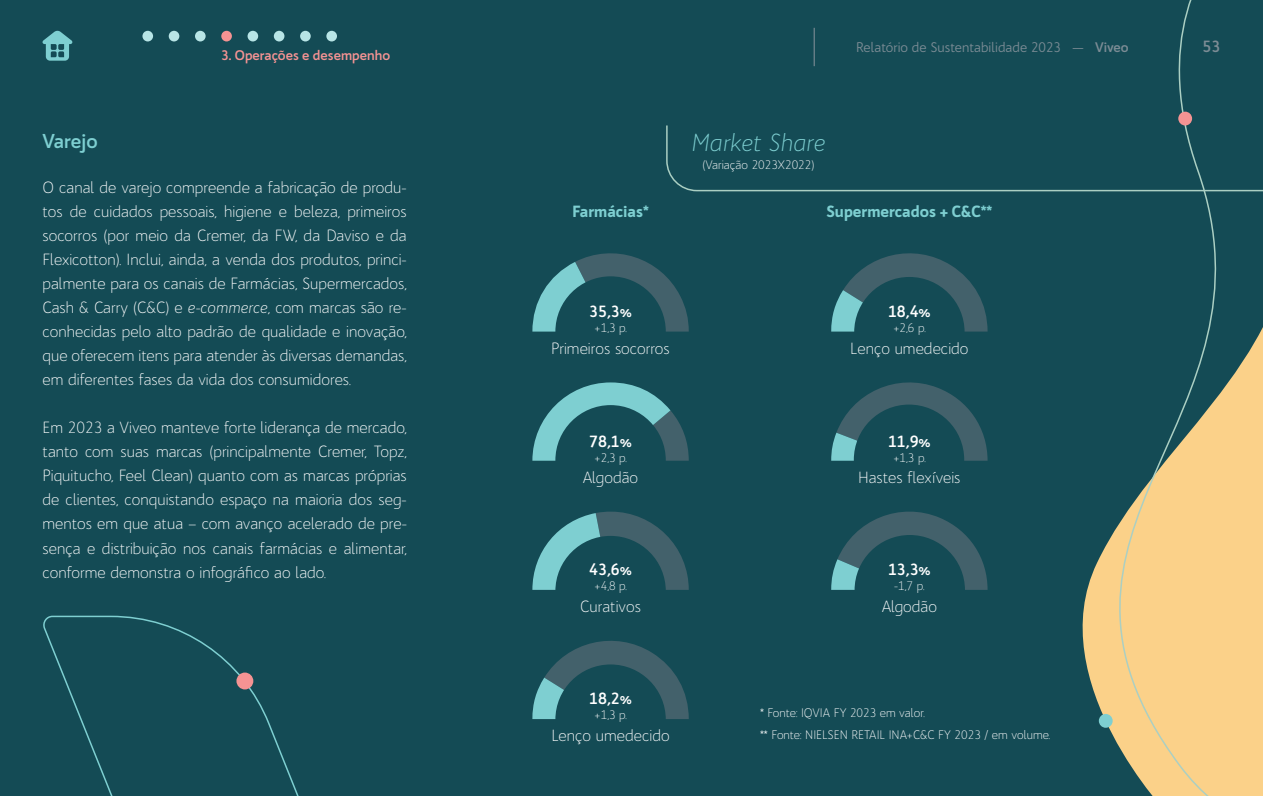
<style>
.page{position:relative;width:1263px;height:796px;background:#fff}
.page>*{position:absolute;margin:0;border:0;box-sizing:border-box;transform-origin:0 0}
.t1{font:italic 300 24px "Bw Quinta Pro";color:#7ecfd1}
.t2{font:700 19.5px "Bw Quinta Pro";color:#7ecfd1}
.t3{font:300 15.75px/24px "Bw Quinta Pro";color:#fff;text-align:justify}
.t4{font:700 15.75px "Bw Quinta Pro";color:#fff}
.t5{font:900 15.75px "Bw Quinta Pro";color:#7ecfd1}
.t6{font:700 15.75px "Bw Quinta Pro";color:#7c8c95}
.t7{font:13.5px "Bw Quinta Pro";color:#7c8c95}
.t8{font:700 13.5px "Bw Quinta Pro";color:#f59393}
.t9{font:300 12px/22px "Bw Quinta Pro";color:#fff}
.s1{font-style:italic}
.s2{font-weight:700}
</style>
<div class="page">
<div style="left:0;top:0;width:1263px;height:795px;background:#144b55"></div>
<svg style="left:831px;top:253px;width:156px;height:78px"></svg>
<div style="left:854px;top:277px;width:110px;height:110px;background:#144b55;border-radius:50%"></div>
<svg style="left:831px;top:382px;width:156px;height:78px"></svg>
<div style="left:854px;top:404px;width:110px;height:111px;background:#144b55;border-radius:50%"></div>
<svg style="left:831px;top:511px;width:156px;height:78px"></svg>
<div style="left:854px;top:534px;width:111px;height:111px;background:#144b55;border-radius:50%"></div>
<svg style="left:532px;top:253px;width:157px;height:78px"></svg>
<div style="left:555px;top:276px;width:111px;height:110px;background:#144b55;border-radius:50%"></div>
<svg style="left:532px;top:382px;width:157px;height:78px"></svg>
<div style="left:555px;top:405px;width:111px;height:110px;background:#144b55;border-radius:50%"></div>
<svg style="left:532px;top:511px;width:157px;height:78px"></svg>
<div style="left:555px;top:535px;width:111px;height:111px;background:#144b55;border-radius:50%"></div>
<svg style="left:532px;top:641px;width:157px;height:77px"></svg>
<div style="left:555px;top:664px;width:111px;height:110px;background:#144b55;border-radius:50%"></div>
<svg style="left:666px;top:125px;width:336px;height:67px"></svg>
<svg style="left:1002px;top:0;width:261px;height:795px"></svg>
<div style="left:1178px;top:112px;width:14px;height:13px;background:#f59393;border-radius:50%"></div>
<svg style="left:43px;top:615px;width:255px;height:180px"></svg>
<div style="left:236px;top:672px;width:17px;height:17px;background:#f59393;border-radius:50%"></div>
<hr style="left:814px;top:28px;width:1px;height:38px;background:#7c8c95">
<svg style="left:42px;top:31px;width:31px;height:30px"></svg>
<div style="left:142px;top:31px;width:11px;height:10px;background:#b8e5e6;border-radius:50%"></div>
<div style="left:169px;top:31px;width:10px;height:10px;background:#b8e5e6;border-radius:50%"></div>
<div style="left:195px;top:31px;width:11px;height:10px;background:#b8e5e6;border-radius:50%"></div>
<div style="left:221px;top:31px;width:11px;height:10px;background:#f59393;border-radius:50%"></div>
<div style="left:248px;top:31px;width:10px;height:10px;background:#b8e5e6;border-radius:50%"></div>
<div style="left:274px;top:31px;width:10px;height:10px;background:#b8e5e6;border-radius:50%"></div>
<div style="left:300px;top:31px;width:11px;height:10px;background:#b8e5e6;border-radius:50%"></div>
<div style="left:326px;top:31px;width:11px;height:10px;background:#b8e5e6;border-radius:50%"></div>
<p class="t8" style="left:221px;top:47px;width:170px">3. Operações e desempenho</p>
<p class="t2" style="left:43px;top:128px;width:57px">Varejo</p>
<p class="t3" style="left:43px;top:175px;width:366px">O canal de varejo compreende a fabricação de produ&shy;tos de cuidados pessoais, higiene e beleza, primeiros socorros (por meio da Cremer, da FW, da Daviso e da Flexicotton). Inclui, ainda, a venda dos produtos, princi&shy;palmente para os canais de Farmácias, Supermercados, Cash &amp; Carry (C&amp;C) e <span class="s1">e-commerce</span>, com marcas são re&shy;conhecidas pelo alto padrão de qualidade e inovação, que oferecem itens para atender às diversas demandas, em diferentes fases da vida dos consumidores.</p>
<p class="t3" style="left:43px;top:415px;width:366px">Em 2023 a Viveo manteve forte liderança de mercado, tanto com suas marcas (principalmente Cremer, Topz, Piquitucho, Feel Clean) quanto com as marcas próprias de clientes, conquistando espaço na maioria dos seg&shy;mentos em que atua – com avanço acelerado de pre&shy;sença e distribuição nos canais farmácias e alimentar, conforme demonstra o infográfico ao lado.</p>
<p class="t5" style="left:572px;top:201px;width:78px">Farmácias*</p>
<h1 class="t1" style="left:691px;top:128px;width:136px">Market Share</h1>
<p class="t9" style="left:703px;top:154px;width:113px">(Variação 2023X2022)</p>
<p class="t7" style="left:856px;top:39px;width:274px">Relatório de Sustentabilidade 2023 — <span class="s2">Viveo</span></p>
<p class="t6" style="left:1202px;top:37px;width:19px">53</p>
<p class="t5" style="left:826px;top:201px;width:167px">Supermercados + C&amp;C**</p>
<p class="t4" style="left:589px;top:301px;width:44px">35,3%</p>
<p class="t9" style="left:594px;top:316px;width:34px">+1,3 p.</p>
<p class="t4" style="left:888px;top:301px;width:44px">18,4%</p>
<p class="t9" style="left:893px;top:316px;width:34px">+2,6 p.</p>
<p class="t3" style="left:551px;top:336px;width:120px">Primeiros socorros</p>
<p class="t3" style="left:850px;top:336px;width:120px">Lenço umedecido</p>
<p class="t4" style="left:589px;top:430px;width:44px">78,1%</p>
<p class="t9" style="left:594px;top:446px;width:34px">+2,3 p.</p>
<p class="t4" style="left:888px;top:430px;width:44px">11,9%</p>
<p class="t9" style="left:893px;top:446px;width:34px">+1,3 p.</p>
<p class="t3" style="left:583px;top:465px;width:57px">Algodão</p>
<p class="t3" style="left:858px;top:465px;width:104px">Hastes flexíveis</p>
<p class="t4" style="left:589px;top:559px;width:44px">43,6%</p>
<p class="t9" style="left:594px;top:574px;width:34px">+4,8 p.</p>
<p class="t4" style="left:888px;top:559px;width:44px">13,3%</p>
<p class="t9" style="left:894px;top:574px;width:32px">-1,7 p.</p>
<p class="t3" style="left:580px;top:593px;width:62px">Curativos</p>
<p class="t3" style="left:882px;top:593px;width:57px">Algodão</p>
<p class="t4" style="left:589px;top:687px;width:44px">18,2%</p>
<p class="t9" style="left:594px;top:703px;width:34px">+1,3 p.</p>
<p class="t3" style="left:551px;top:722px;width:120px">Lenço umedecido</p>
<p class="t9" style="left:760px;top:701px;width:292px">* Fonte: IQVIA FY 2023 em valor.<br>** Fonte: NIELSEN RETAIL INA+C&amp;C FY 2023 / em volume.</p>
</div>
